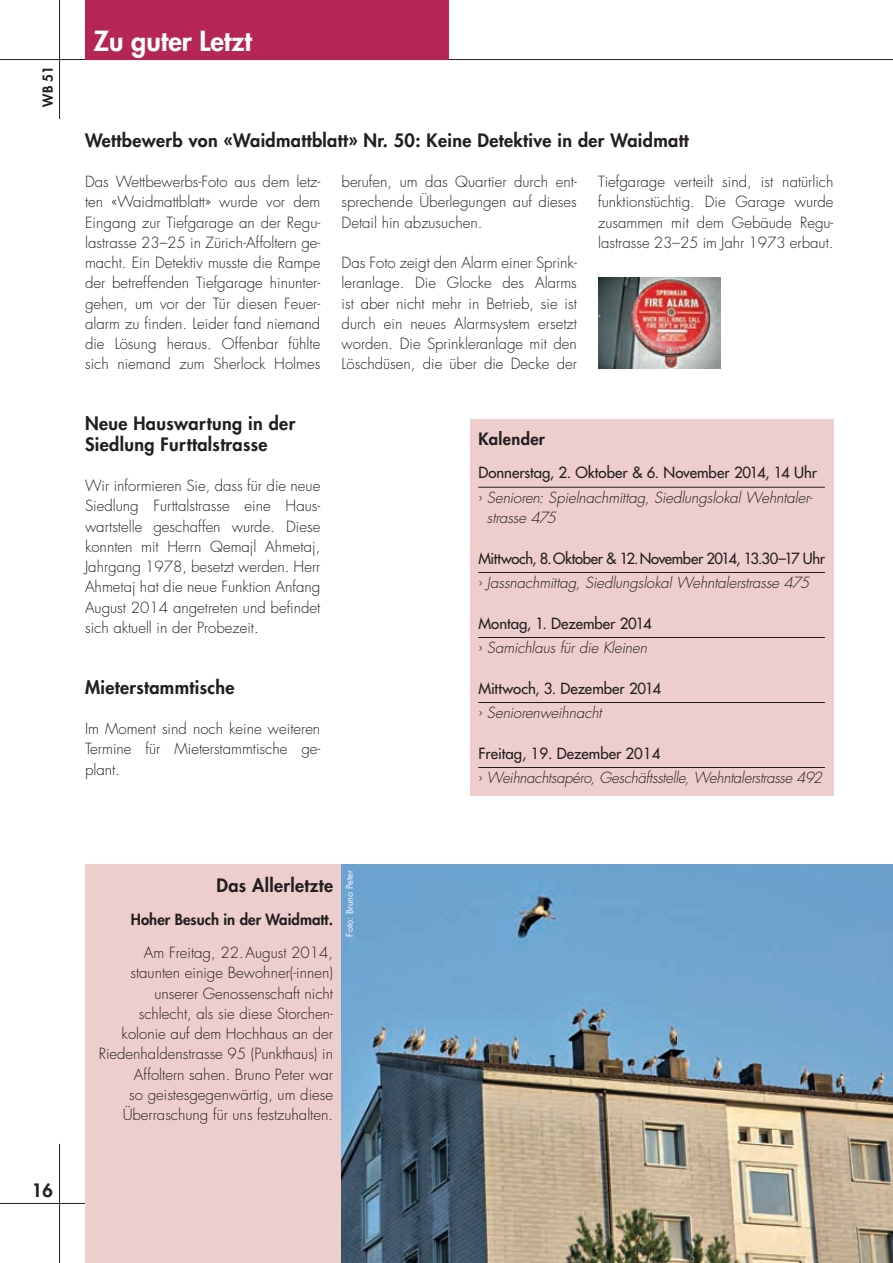
<style>
.page{position:relative;width:893px;height:1263px;background:#fff}
.page>*{position:absolute;margin:0;border:0;box-sizing:border-box;transform-origin:0 0}
.t1{font:800 27px "Futura Std";color:#fff}
.t2{font:800 18px/20.2px "Futura Std";letter-spacing:.02em;color:#231f20}
.t3{font:800 16.5px "Futura Std";letter-spacing:.02em;color:#231f20}
.t4{font:300 15px/20.2px "Futura Std";color:#231f20;text-align:justify}
.t5{font:italic 300 15px/24.5px "Futura Std";letter-spacing:-.01em;color:#231f20}
.t6{font:500 15px/24.5px "Futura Std";letter-spacing:-.005em;color:#231f20}
.t7{font:800 15px "Futura Std";color:#231f20}
.t8{font:800 13.5px "Futura Std";color:#231f20}
.t9{font:9px "Futura Std";color:#fff}
.s1{font-weight:500;font-style:normal}
.s2{font-style:normal}
.s3{font-weight:300}
.s4{font-weight:300;font-style:italic}
</style>
<div class="page">
<hr style="left:0;top:59px;width:893px;height:1px;background:#231f20">
<hr style="left:0;top:1203px;width:893px;height:1px;background:#231f20">
<hr style="left:59px;top:0;width:1px;height:119px;background:#231f20">
<hr style="left:59px;top:1144px;width:1px;height:119px;background:#231f20">
<div style="left:85px;top:0;width:364px;height:59px;background:#b62654"></div>
<div style="left:470px;top:419px;width:363px;height:377px;background:#edcecd"></div>
<hr style="left:478px;top:487px;width:347px;height:1px;background:#231f20">
<hr style="left:478px;top:572px;width:347px;height:1px;background:#231f20">
<hr style="left:478px;top:637px;width:347px;height:1px;background:#231f20">
<hr style="left:478px;top:702px;width:347px;height:1px;background:#231f20">
<hr style="left:478px;top:767px;width:347px;height:1px;background:#231f20">
<div style="left:85px;top:864px;width:257px;height:399px;background:#edcecd"></div>
<img style="left:342px;top:864px;width:551px;height:399px">
<img style="left:598px;top:277px;width:122px;height:92px">
<p class="t8" style="left:39px;top:107px;width:42px;rotate:-90deg">WB 51</p>
<h1 class="t1" style="left:94px;top:24px;width:160px">Zu guter Letzt</h1>
<p class="t2" style="left:85px;top:130px;width:605px">Wettbewerb von «Waidmattblatt» Nr. 50: Keine Detektive in der Waidmatt</p>
<p class="t4" style="left:85px;top:172px;width:237px">Das Wettbewerbs-Foto aus dem letz&shy;ten «Waidmattblatt» wurde vor dem Eingang zur Tiefgarage an der Regu&shy;lastrasse 23–25 in Zürich-Affoltern ge&shy;macht. Ein Detektiv musste die Rampe der betreffenden Tiefgarage hinunter&shy;gehen, um vor der Tür diesen Feuer&shy;alarm zu finden. Leider fand niemand die Lösung heraus. Offenbar fühlte sich niemand zum Sherlock Holmes</p>
<p class="t4" style="left:342px;top:172px;width:237px">berufen, um das Quartier durch ent&shy;sprechende Überlegungen auf dieses Detail hin abzusuchen.</p>
<p class="t4" style="left:598px;top:172px;width:237px">Tiefgarage verteilt sind, ist natürlich funktionstüchtig. Die Garage wurde zusammen mit dem Gebäude Regu&shy;lastrasse 23–25 im Jahr 1973 erbaut.</p>
<p class="t4" style="left:342px;top:253px;width:237px">Das Foto zeigt den Alarm einer Sprink&shy;leranlage. Die Glocke des Alarms ist aber nicht mehr in Betrieb, sie ist durch ein neues Alarmsystem ersetzt worden. Die Sprinkleranlage mit den Löschdüsen, die über die Decke der</p>
<p class="t2" style="left:85px;top:413px;width:212px">Neue Hauswartung in der<br>Siedlung Furttalstrasse</p>
<p class="t4" style="left:85px;top:476px;width:237px">Wir informieren Sie, dass für die neue Siedlung Furttalstrasse eine Haus&shy;wartstelle geschaffen wurde. Diese konnten mit Herrn Qemajl Ahmetaj, Jahrgang 1978, besetzt werden. Herr Ahmetaj hat die neue Funktion Anfang August 2014 angetreten und befindet sich aktuell in der Probezeit.</p>
<p class="t2" style="left:85px;top:677px;width:151px">Mieterstammtische</p>
<p class="t4" style="left:85px;top:719px;width:237px">Im Moment sind noch keine weiteren Termine für Mieterstammtische ge&shy;plant.</p>
<p class="t3" style="left:478px;top:429px;width:68px">Kalender</p>
<p class="t5" style="left:478px;top:461px;width:340px"><span class="s1">Donnerstag, 2. Oktober &amp; 6. November 2014, 14 Uhr </span><span class="s2">›</span> Senioren: Spielnachmittag, Siedlungslokal Wehntaler-</p>
<p class="t5" style="left:487px;top:506px;width:71px">strasse 475</p>
<p class="t5" style="left:478px;top:546px;width:348px"><span class="s1">Mittwoch, 8.Oktober &amp; 12.November 2014, 13.30–17 Uhr </span><span class="s2">›</span> Jassnachmittag, Siedlungslokal Wehntalerstrasse 475</p>
<p class="t5" style="left:478px;top:611px;width:175px"><span class="s1">Montag, 1. Dezember 2014 </span><span class="s2">›</span> Samichlaus für die Kleinen</p>
<p class="t6" style="left:478px;top:676px;width:184px">Mittwoch, 3. Dezember 2014 <span class="s3">›</span> <span class="s4">Seniorenweihnacht</span></p>
<p class="t5" style="left:478px;top:741px;width:345px"><span class="s1">Freitag, 19. Dezember 2014<br></span><span class="s2">›</span> Weihnachtsapéro, Geschäftsstelle, Wehntalerstrasse 492</p>
<p class="t2" style="left:32px;top:1180px;width:22px">16</p>
<p class="t2" style="left:216px;top:875px;width:118px">Das Allerletzte</p>
<p class="t7" style="left:131px;top:910px;width:204px">Hoher Besuch in der Waidmatt.</p>
<p class="t4" style="left:99px;top:943px;width:236px;text-align:right">Am Freitag, 22.August 2014, staunten einige Bewohner(-innen) unserer Genossenschaft nicht schlecht, als sie diese Storchen&shy;kolonie auf dem Hochhaus an der Riedenhaldenstrasse 95 (Punkthaus) in Affoltern sahen. Bruno Peter war<br>so geistesgegenwärtig, um diese Überraschung für uns festzuhalten.</p>
<p class="t9" style="left:344px;top:936px;width:68px;rotate:-90deg">Foto: Bruno Peter</p>
</div>
